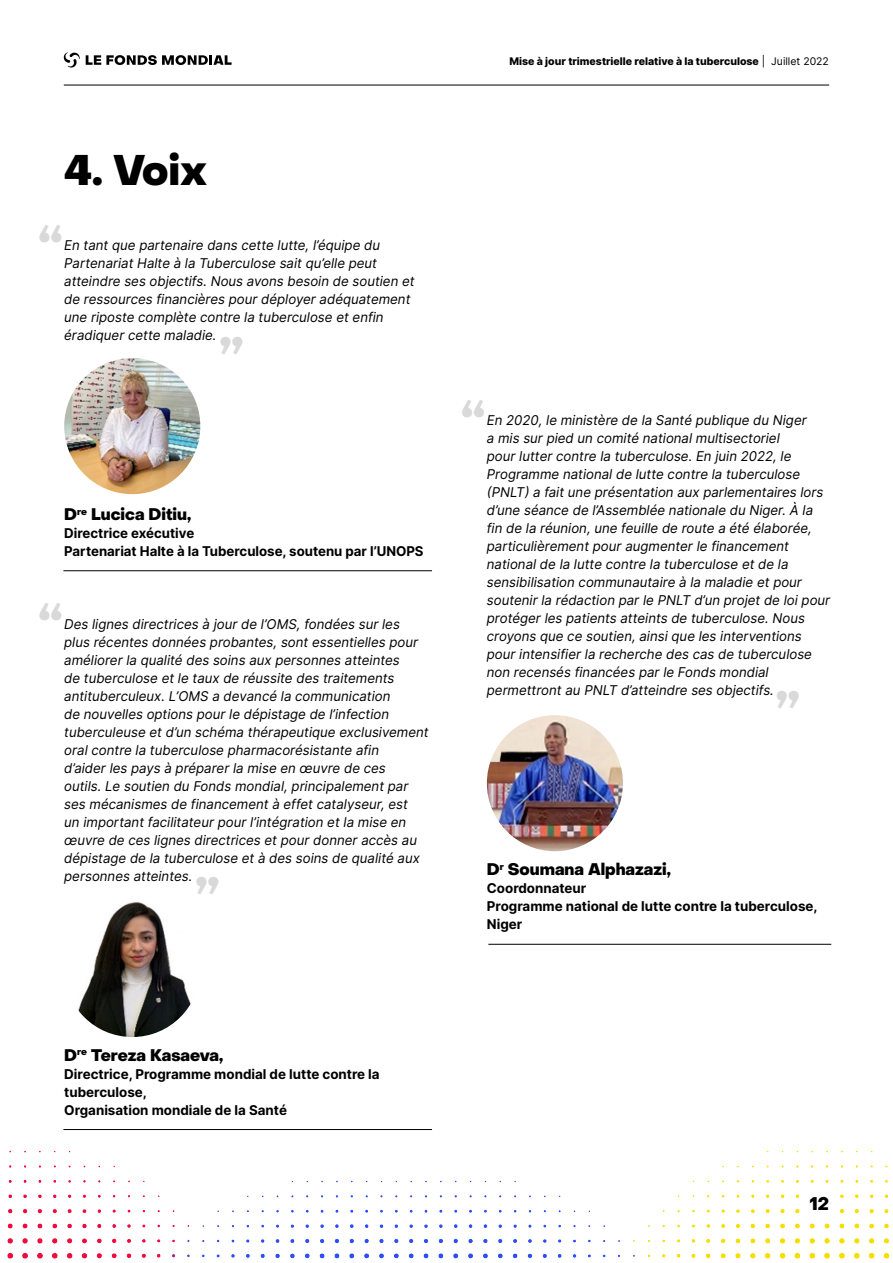
<style>
.page{position:relative;width:893px;height:1263px;background:#fff}
.page>*{position:absolute;margin:0;border:0;box-sizing:border-box;transform-origin:0 0}
.LARGE_HEADING{font:800 48px "Object Sans";color:#d9d9d9}
.LARGE_HEADING-2{font:800 42px "Object Sans";color:#000}
.t1{font:800 18px "Object Sans";color:#000}
.BODY{font:800 16.5px "Object Sans";color:#000}
.BODY-2{font:italic 13.5px/18px "Inter";color:#000}
.BODY-3{font:700 13.5px/18px "Inter";color:#000}
.t2{font:800 10.5px "Inter";color:#000}
.s1{font-weight:400}
</style>
<div class="page">
<hr style="left:64px;top:85px;width:765px;height:1px;background:#000">
<img style="left:7px;top:1150px;width:883px;height:109px">
<div style="left:805px;top:1190px;width:27px;height:29px;background:#fff"></div>
<svg style="left:86px;top:55px;width:146px;height:10px"></svg>
<svg style="left:63px;top:52px;width:17px;height:16px"></svg>
<img style="left:64px;top:358px;width:136px;height:136px;border-radius:68px">
<img style="left:78px;top:902px;width:113px;height:135px">
<img style="left:487px;top:715px;width:136px;height:136px;border-radius:68px">
<hr style="left:63px;top:570px;width:369px;height:1px;background:#000">
<hr style="left:63px;top:1129px;width:369px;height:1px;background:#000">
<hr style="left:488px;top:944px;width:343px;height:1px;background:#000">
<p class="t2" style="left:509px;top:53px;width:321px">Mise à jour trimestrielle relative à la tuberculose <span class="s1">| Juillet 2022</span></p>
<p class="LARGE_HEADING-2" style="left:64px;top:145px;width:144px">4. Voix</p>
<p class="LARGE_HEADING" style="left:39px;top:215px;width:26px">“</p>
<p class="BODY-2" style="left:64px;top:237px;width:352px">En tant que partenaire dans cette lutte, l’équipe du Partenariat Halte à la Tuberculose sait qu’elle peut atteindre ses objectifs. Nous avons besoin de soutien et de ressources financières pour déployer adéquatement une riposte complète contre la tuberculose et enfin éradiquer cette maladie.</p>
<p class="LARGE_HEADING" style="left:219px;top:327px;width:26px">”</p>
<p class="BODY" style="left:64px;top:505px;width:129px">D<sup>re</sup> Lucica Ditiu,</p>
<p class="BODY-3" style="left:64px;top:524px;width:132px">Directrice exécutive</p>
<p class="BODY-3" style="left:64px;top:542px;width:361px">Partenariat Halte à la Tuberculose, soutenu par l’UNOPS</p>
<p class="LARGE_HEADING" style="left:39px;top:593px;width:26px">“</p>
<p class="BODY-2" style="left:64px;top:615px;width:366px">Des lignes directrices à jour de l’OMS, fondées sur les plus récentes données probantes, sont essentielles pour améliorer la qualité des soins aux personnes atteintes<br>de tuberculose et le taux de réussite des traitements antituberculeux. L’OMS a devancé la communication<br>de nouvelles options pour le dépistage de l’infection tuberculeuse et d’un schéma thérapeutique exclusivement oral contre la tuberculose pharmacorésistante afin<br>d’aider les pays à préparer la mise en œuvre de ces<br>outils. Le soutien du Fonds mondial, principalement par ses mécanismes de financement à effet catalyseur, est<br>un important facilitateur pour l’intégration et la mise en œuvre de ces lignes directrices et pour donner accès au dépistage de la tuberculose et à des soins de qualité aux personnes atteintes.</p>
<p class="LARGE_HEADING" style="left:196px;top:867px;width:26px">”</p>
<p class="LARGE_HEADING" style="left:461px;top:389px;width:26px">“</p>
<p class="BODY-2" style="left:487px;top:411px;width:345px">En 2020, le ministère de la Santé publique du Niger<br>a mis sur pied un comité national multisectoriel<br>pour lutter contre la tuberculose. En juin 2022, le Programme national de lutte contre la tuberculose (PNLT) a fait une présentation aux parlementaires lors d’une séance de l’Assemblée nationale du Niger. À la fin de la réunion, une feuille de route a été élaborée, particulièrement pour augmenter le financement national de la lutte contre la tuberculose et de la sensibilisation communautaire à la maladie et pour soutenir la rédaction par le PNLT d’un projet de loi pour protéger les patients atteints de tuberculose. Nous croyons que ce soutien, ainsi que les interventions pour intensifier la recherche des cas de tuberculose non recensés financées par le Fonds mondial permettront au PNLT d’atteindre ses objectifs.</p>
<p class="LARGE_HEADING" style="left:776px;top:681px;width:26px">”</p>
<p class="BODY" style="left:487px;top:859px;width:186px">D<sup>r</sup> Soumana Alphazazi,</p>
<p class="BODY-3" style="left:487px;top:879px;width:101px">Coordonnateur</p>
<p class="BODY-3" style="left:487px;top:897px;width:332px">Programme national de lutte contre la tuberculose,<br>Niger</p>
<p class="BODY" style="left:64px;top:1045px;width:160px">D<sup>re</sup> Tereza Kasaeva,</p>
<p class="BODY-3" style="left:64px;top:1065px;width:317px">Directrice, Programme mondial de lutte contre la tuberculose,</p>
<p class="BODY-3" style="left:64px;top:1101px;width:224px">Organisation mondiale de la Santé</p>
<h3 class="t1" style="left:810px;top:1190px;width:21px">1212</h3>
</div>
